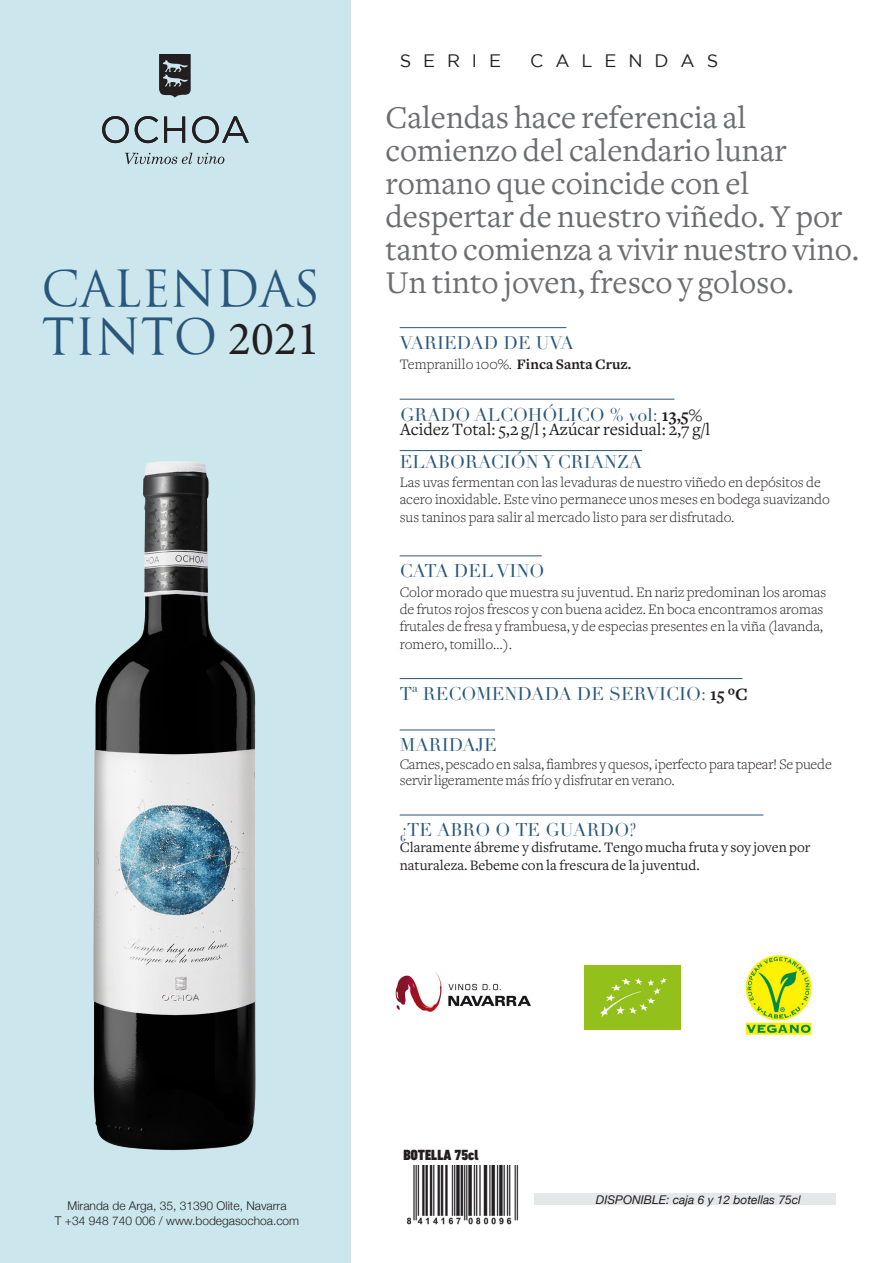
<style>
.page{position:relative;width:893px;height:1263px;background:#fff}
.page>*{position:absolute;margin:0;border:0;box-sizing:border-box;transform-origin:0 0}
.t1{font:47.7px/48.6px "Trajan";color:#29577b}
.t2{font:33px/33px "Freight Text";color:#6c6d70}
.t3{font:18px "Didot";color:#29577b}
.t4{font:18px/14.2px "Freight Text";color:#231f20}
.t5{font:18px "Gotham";letter-spacing:.66em;color:#231f20}
.t6{font:300 15px/17.2px "Freight Text";color:#231f20}
.t7{font:15px/18px "Freight Text";color:#231f20}
.t8{font:900 condensed 15px "DIN Next LT Pro";color:#231f20}
.t9{font:300 12px "Helvetica Neue";color:#231f20}
.t10{font:italic 12px "Helvetica Neue";color:#231f20}
.s1{font-family:"Minion Pro";color:#231f20}
.s2{font-weight:700}
.s3{font-family:"Didot";color:#29577b}
.s4{font-family:"Freight Text";font-weight:700;color:#231f20}
.s5{font-style:inherit}
</style>
<div class="page">
<div style="left:0;top:0;width:351px;height:1263px;background:#cbe6ed"></div>
<img style="left:93px;top:461px;width:163px;height:690px">
<hr style="left:400px;top:327px;width:166px;height:1px;background:#29577b">
<hr style="left:400px;top:399px;width:274px;height:1px;background:#29577b">
<hr style="left:400px;top:450px;width:242px;height:1px;background:#29577b">
<hr style="left:400px;top:556px;width:142px;height:1px;background:#29577b">
<hr style="left:400px;top:730px;width:95px;height:1px;background:#29577b">
<hr style="left:400px;top:815px;width:363px;height:1px;background:#29577b">
<hr style="left:400px;top:678px;width:342px;height:1px;background:#29577b">
<svg style="left:159px;top:54px;width:32px;height:44px"></svg>
<svg style="left:102px;top:116px;width:27px;height:27px"></svg>
<svg style="left:135px;top:116px;width:23px;height:27px"></svg>
<svg style="left:164px;top:117px;width:21px;height:26px"></svg>
<svg style="left:192px;top:116px;width:57px;height:27px"></svg>
<svg style="left:125px;top:153px;width:99px;height:11px"></svg>
<div style="left:535px;top:1193px;width:301px;height:11px;background:#e6e7e9"></div>
<img style="left:406px;top:1166px;width:113px;height:58px">
<img style="left:395px;top:971px;width:136px;height:41px">
<img style="left:745px;top:955px;width:67px;height:80px">
<img style="left:585px;top:965px;width:96px;height:64px">
<p class="t1" style="left:42px;top:264px;width:280px">CALENDAS<br>TINTO <span class="s1">2021</span></p>
<p class="t5" style="left:400px;top:51px;width:103px">SERIE</p>
<p class="t5" style="left:530px;top:51px;width:189px">CALENDAS</p>
<p class="t2" style="left:385px;top:101px;width:475px">Calendas hace referencia al comienzo del calendario lunar romano que coincide con el despertar de nuestro viñedo. Y por tanto comienza a vivir nuestro vino.<br>Un tinto joven, fresco y goloso.</p>
<p class="t3" style="left:400px;top:332px;width:176px">VARIEDAD DE UVA</p>
<p class="t6" style="left:400px;top:356px;width:233px">Tempranillo 100%. <span class="s2">Finca Santa Cruz.</span></p>
<p class="t4" style="left:400px;top:408px;width:312px"><span class="s3">GRADO ALCOHÓLICO % vol:</span> <span class="s2">13,5%<br></span>Acidez Total: 5,2 g/l ; Azúcar residual: 2,7 g/l</p>
<p class="t3" style="left:400px;top:451px;width:244px">ELABORACIÓN Y CRIANZA</p>
<p class="t6" style="left:400px;top:474px;width:432px">Las uvas fermentan con las levaduras de nuestro viñedo en depósitos de acero inoxidable. Este vino permanece unos meses en bodega suavizando sus taninos para salir al mercado listo para ser disfrutado.</p>
<p class="t3" style="left:400px;top:560px;width:146px">CATA DEL VINO</p>
<p class="t6" style="left:400px;top:583px;width:428px">Color morado que muestra su juventud. En nariz predominan los aromas de frutos rojos frescos y con buena acidez. En boca encontramos aromas frutales de fresa y frambuesa, y de especias presentes en la viña (lavanda, romero, tomillo…).</p>
<p class="t3" style="left:400px;top:683px;width:350px">Tª RECOMENDADA DE SERVICIO: <span class="s4">15 ºC</span></p>
<p class="t3" style="left:400px;top:734px;width:99px">MARIDAJE</p>
<p class="t6" style="left:400px;top:757px;width:433px;line-height:15.8px">Carnes, pescado en salsa, fiambres y quesos, ¡perfecto para tapear! Se puede servir ligeramente más frío y disfrutar en verano.</p>
<p class="t3" style="left:400px;top:819px;width:238px">¿TE ABRO O TE GUARDO?</p>
<p class="t7" style="left:400px;top:839px;width:412px">Claramente ábreme y disfrutame. Tengo mucha fruta y soy joven por naturaleza. Bebeme con la frescura de la juventud.</p>
<p class="t9" style="left:68px;top:1196px;width:221px">Miranda de Arga, 35, 31390 Olite, Navarra</p>
<p class="t9" style="left:55px;top:1211px;width:246px">T +34 948 740 006 / www.bodegasochoa.com</p>
<p class="t8" style="left:403px;top:1146px;width:77px">BOTELLA 75cl</p>
<p class="t10" style="left:596px;top:1191px;width:206px">DISPONIBLE: caja 6 <span class="s5">y 12</span> botellas 75cl</p>
</div>
